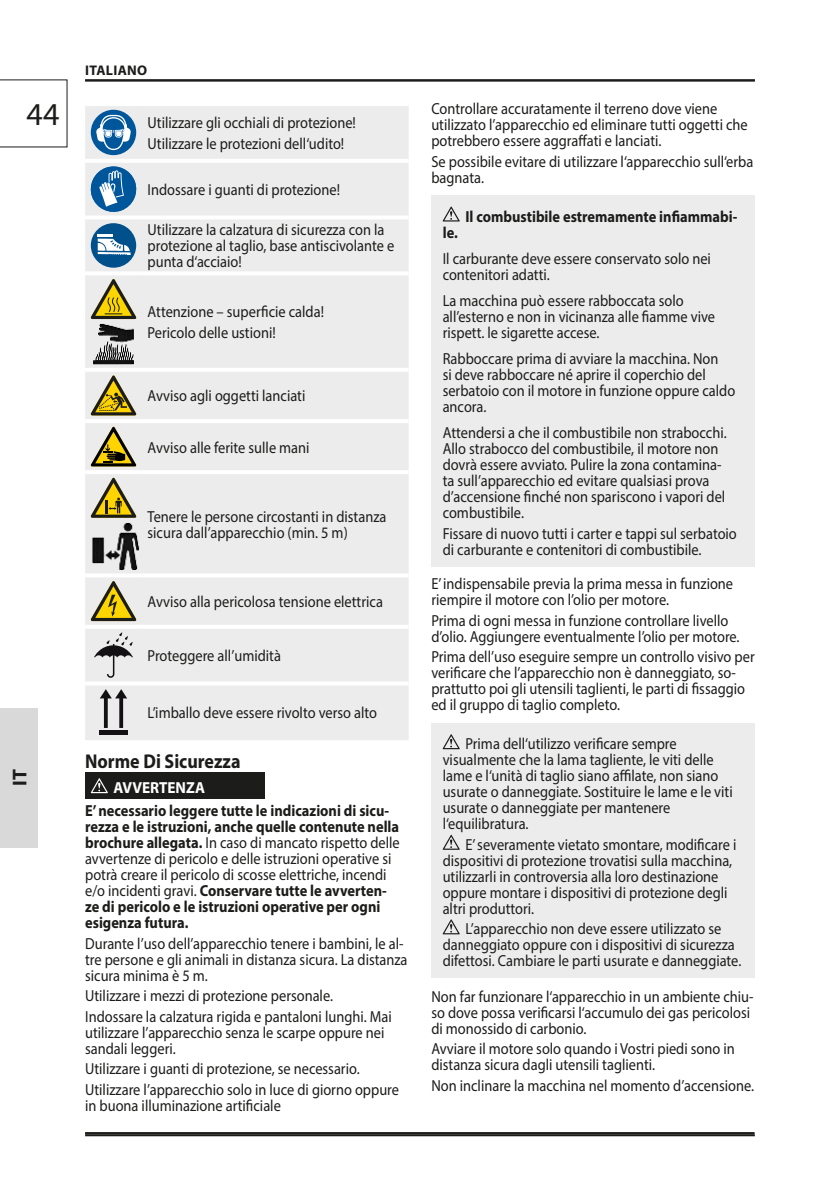
<style>
.page{position:relative;width:840px;height:1191px;background:#fff}
.page>*{position:absolute;margin:0;border:0;box-sizing:border-box;transform-origin:0 0}
.t1{font:32px "Myriad Pro";color:#1c1c1b}
.t2{font:700 20px "Myriad Pro";color:#1c1c1b;scale:.9 1}
.t3{font:700 20px "Myriad Pro";color:#1c1c1b}
.t4{font:16px/16px "Myriad Pro";color:#1c1c1b;scale:.9 1}
.t5{font:700 16px/16px "Myriad Pro";color:#1c1c1b;scale:.9 1}
.t6{font:700 16px "Myriad Pro";color:#fff;scale:.95 1}
.t7{font:700 14px "Myriad Pro";letter-spacing:.02em;color:#1c1c1b}
.s1{font-weight:400}
</style>
<div class="page">
<hr style="left:85px;top:1134px;width:669px;height:2px;background:#1c1c1b">
<svg style="left:0;top:79px;width:67px;height:68px"></svg>
<div style="left:0;top:708px;width:38px;height:138px;background:#dad9d9"></div>
<hr style="left:85px;top:79px;width:669px;height:2px;background:#1c1c1b">
<hr style="left:85px;top:1132px;width:669px;height:2px;background:#1c1c1b">
<div style="left:85px;top:106px;width:323px;height:634px;background:#ececec"></div>
<hr style="left:85px;top:159px;width:57px;height:4px;background:#fff">
<hr style="left:142px;top:159px;width:266px;height:4px;background:#fff">
<hr style="left:85px;top:215px;width:57px;height:4px;background:#fff">
<hr style="left:142px;top:215px;width:266px;height:4px;background:#fff">
<hr style="left:85px;top:271px;width:57px;height:4px;background:#fff">
<hr style="left:142px;top:271px;width:266px;height:4px;background:#fff">
<hr style="left:85px;top:368px;width:57px;height:4px;background:#fff">
<hr style="left:142px;top:368px;width:266px;height:4px;background:#fff">
<hr style="left:85px;top:419px;width:57px;height:4px;background:#fff">
<hr style="left:142px;top:419px;width:266px;height:4px;background:#fff">
<hr style="left:85px;top:470px;width:57px;height:4px;background:#fff">
<hr style="left:142px;top:470px;width:266px;height:4px;background:#fff">
<hr style="left:85px;top:573px;width:57px;height:4px;background:#fff">
<hr style="left:142px;top:573px;width:266px;height:4px;background:#fff">
<hr style="left:85px;top:625px;width:57px;height:4px;background:#fff">
<hr style="left:142px;top:625px;width:266px;height:4px;background:#fff">
<hr style="left:85px;top:681px;width:57px;height:4px;background:#fff">
<hr style="left:142px;top:681px;width:266px;height:4px;background:#fff">
<div style="left:91px;top:110px;width:45px;height:45px;background:#00569a;border-radius:50%"></div>
<svg style="left:96px;top:115px;width:35px;height:35px"></svg>
<svg style="left:88px;top:164px;width:51px;height:51px"></svg>
<div style="left:91px;top:223px;width:45px;height:45px;background:#00508c;border-radius:50%"></div>
<svg style="left:97px;top:235px;width:34px;height:20px"></svg>
<svg style="left:90px;top:279px;width:46px;height:40px"></svg>
<img style="left:91px;top:322px;width:45px;height:42px">
<svg style="left:90px;top:375px;width:46px;height:40px"></svg>
<svg style="left:91px;top:427px;width:45px;height:39px"></svg>
<svg style="left:90px;top:478px;width:46px;height:40px"></svg>
<img style="left:91px;top:522px;width:51px;height:48px">
<svg style="left:90px;top:581px;width:46px;height:40px"></svg>
<svg style="left:94px;top:632px;width:39px;height:46px"></svg>
<svg style="left:100px;top:689px;width:27px;height:39px"></svg>
<hr style="left:99px;top:730px;width:29px;height:4px;background:#141114">
<div style="left:85px;top:772px;width:179px;height:26px;background:#1c1c1b"></div>
<svg style="left:91px;top:778px;width:17px;height:15px"></svg>
<div style="left:431px;top:195px;width:323px;height:371px;background:#ececec"></div>
<svg style="left:442px;top:206px;width:17px;height:15px"></svg>
<div style="left:431px;top:723px;width:323px;height:254px;background:#ececec"></div>
<svg style="left:442px;top:734px;width:17px;height:15px"></svg>
<svg style="left:442px;top:834px;width:17px;height:15px"></svg>
<svg style="left:442px;top:919px;width:17px;height:15px"></svg>
<h1 class="t1" style="left:27px;top:98px;width:34px">44</h1>
<p class="t3" style="left:9px;top:786px;width:19px;rotate:-90deg">IT</p>
<p class="t7" style="left:85px;top:63px;width:63px">ITALIANO</p>
<p class="t4" style="left:147px;top:113px;width:233px;line-height:20.6px">Utilizzare gli occhiali di protezione!<br>Utilizzare le protezioni dell‘udito!</p>
<p class="t4" style="left:147px;top:182px;width:215px">Indossare i guanti di protezione!</p>
<p class="t4" style="left:147px;top:223px;width:275px">Utilizzare la calzatura di sicurezza con la protezione al taglio, base antiscivolante e punta d‘acciaio!</p>
<p class="t4" style="left:147px;top:302px;width:197px;line-height:20.6px">Attenzione – superficie calda!<br>Pericolo delle ustioni!</p>
<p class="t4" style="left:147px;top:388px;width:177px">Avviso agli oggetti lanciati</p>
<p class="t4" style="left:147px;top:440px;width:181px">Avviso alle ferite sulle mani</p>
<p class="t4" style="left:147px;top:509px;width:267px">Tenere le persone circostanti in distanza sicura dall’apparecchio (min. 5 m)</p>
<p class="t4" style="left:147px;top:594px;width:263px">Avviso alla pericolosa tensione elettrica</p>
<p class="t4" style="left:147px;top:648px;width:150px">Proteggere all’umidità</p>
<p class="t4" style="left:147px;top:705px;width:256px">L’imballo deve essere rivolto verso alto</p>
<p class="t2" style="left:85px;top:751px;width:174px">Norme Di Sicurezza</p>
<p class="t6" style="left:113px;top:779px;width:98px">AVVERTENZA</p>
<p class="t5" style="left:85px;top:803px;width:351px">E’ necessario leggere tutte le indicazioni di sicu&shy;rezza e le istruzioni, anche quelle contenute nella brochure allegata. <span class="s1">In caso di mancato rispetto delle avvertenze di pericolo e delle istruzioni operative si potrà creare il pericolo di scosse elettriche, incendi e/o incidenti gravi.</span> Conservare tutte le avverten&shy;ze di pericolo e le istruzioni operative per ogni esigenza futura.</p>
<p class="t4" style="left:85px;top:935px;width:359px">Durante l’uso dell’apparecchio tenere i bambini, le al&shy;tre persone e gli animali in distanza sicura. La distanza sicura minima è 5 m.</p>
<p class="t4" style="left:85px;top:986px;width:342px;line-height:20.6px">Utilizzare i mezzi di protezione personale.<br>Indossare la calzatura rigida e pantaloni lunghi. Mai</p>
<p class="t4" style="left:85px;top:1024px;width:334px">utilizzare l’apparecchio senza le scarpe oppure nei sandali leggeri.</p>
<p class="t4" style="left:85px;top:1059px;width:350px;line-height:20.6px">Utilizzare i guanti di protezione, se necessario.<br>Utilizzare l’apparecchio solo in luce di giorno oppure</p>
<p class="t4" style="left:85px;top:1097px;width:219px">in buona illuminazione artificiale</p>
<p class="t4" style="left:431px;top:101px;width:353px">Controllare accuratamente il terreno dove viene utilizzato l’apparecchio ed eliminare tutti oggetti che potrebbero essere aggraffati e lanciati.</p>
<p class="t4" style="left:431px;top:154px;width:359px">Se possibile evitare di utilizzare l‘apparecchio sull‘erba bagnata.</p>
<p class="t5" style="left:465px;top:209px;width:303px">Il combustibile estremamente infiammabi-</p>
<p class="t5" style="left:442px;top:225px;width:18px">le.</p>
<p class="t4" style="left:442px;top:251px;width:299px">Il carburante deve essere conservato solo nei contenitori adatti.</p>
<p class="t4" style="left:442px;top:293px;width:304px">La macchina può essere rabboccata solo all’esterno e non in vicinanza alle fiamme vive rispett. le sigarette accese.</p>
<p class="t4" style="left:442px;top:351px;width:326px">Rabboccare prima di avviare la macchina. Non<br>si deve rabboccare né aprire il coperchio del serbatoio con il motore in funzione oppure caldo ancora.</p>
<p class="t4" style="left:442px;top:425px;width:317px">Attendersi a che il combustibile non strabocchi.<br>Allo strabocco del combustibile, il motore non dovrà essere avviato. Pulire la zona contamina&shy;ta sull’apparecchio ed evitare qualsiasi prova d’accensione finché non spariscono i vapori del combustibile.</p>
<p class="t4" style="left:442px;top:526px;width:328px">Fissare di nuovo tutti i carter e tappi sul serbatoio di carburante e contenitori di combustibile.</p>
<p class="t4" style="left:431px;top:576px;width:337px">E’ indispensabile previa la prima messa in funzione riempire il motore con l’olio per motore.</p>
<p class="t4" style="left:431px;top:613px;width:344px">Prima di ogni messa in funzione controllare livello d’olio. Aggiungere eventualmente l’olio per motore.</p>
<p class="t4" style="left:431px;top:649px;width:360px">Prima dell’uso eseguire sempre un controllo visivo per verificare che l’apparecchio non è danneggiato, so&shy;prattutto poi gli utensili taglienti, le parti di fissaggio ed il gruppo di taglio completo.</p>
<p class="t4" style="left:442px;top:736px;width:323px;text-indent:23px">Prima dell‘utilizzo verificare sempre visualmente che la lama tagliente, le viti delle lame e l‘unità di taglio siano affilate, non siano usurate o danneggiate. Sostituire le lame e le viti usurate o danneggiate per mantenere l‘equilibratura.</p>
<p class="t4" style="left:442px;top:837px;width:327px;text-indent:23px">E’ severamente vietato smontare, modificare i dispositivi di protezione trovatisi sulla macchina, utilizzarli in controversia alla loro destinazione oppure montare i dispositivi di protezione degli altri produttori.</p>
<p class="t4" style="left:442px;top:921px;width:333px;text-align:center">L’apparecchio non deve essere utilizzato se danneggiato oppure con i dispositivi di sicurezza difettosi. Cambiare le parti usurate e danneggiate.</p>
<p class="t4" style="left:431px;top:989px;width:359px">Non far funzionare l‘apparecchio in un ambiente chiu&shy;so dove possa verificarsi l‘accumulo dei gas pericolosi di monossido di carbonio.</p>
<p class="t4" style="left:431px;top:1041px;width:338px">Avviare il motore solo quando i Vostri piedi sono in distanza sicura dagli utensili taglienti.</p>
<p class="t4" style="left:431px;top:1078px;width:360px">Non inclinare la macchina nel momento d’accensione.</p>
</div>
